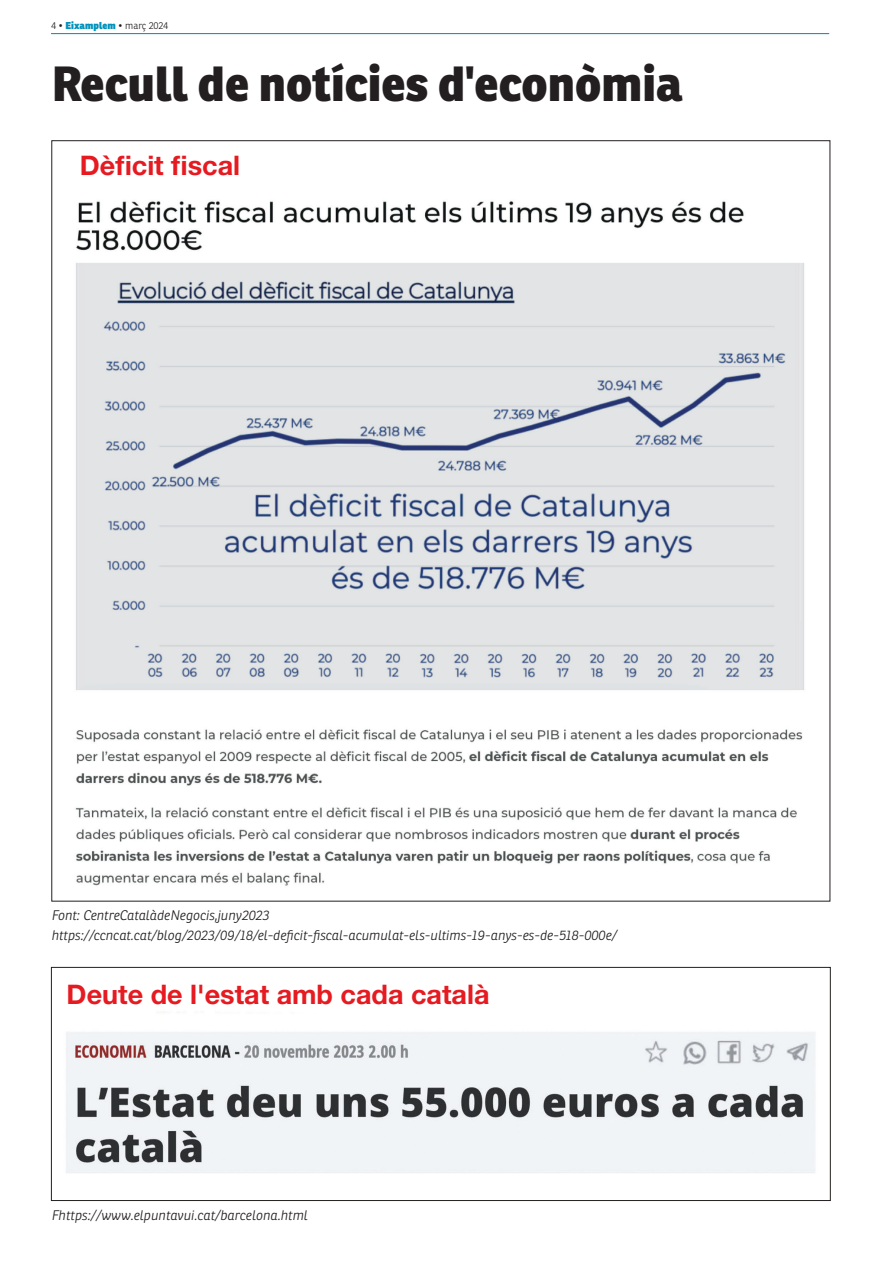
<style>
.page{position:relative;width:893px;height:1263px;background:#fff}
.page>*{position:absolute;margin:0;border:0;box-sizing:border-box;transform-origin:0 0}
.TITULAR_32{font:800 48px "Ronnia";color:#231f20}
.t1{font:700 27px "Helvetica Neue LT Std";color:#e51b21}
.PIE_DE_FOTO{font:italic 300 13.5px "Ronnia";color:#231f20}
.t2{font:300 9.75px "Ronnia";letter-spacing:-.005em;color:#231f20}
.s1{font-weight:800;color:#0092bb}
</style>
<div class="page">
<hr style="left:51px;top:33px;width:778px;height:1px;background:#0092bb">
<img style="left:75px;top:201px;width:730px;height:685px">
<img style="left:66px;top:1012px;width:749px;height:161px">
<div style="left:51px;top:967px;width:780px;height:234px;border:1px solid #231f20"></div>
<p class="t2" style="left:51px;top:19px;width:119px">4 • <span class="s1">Eixamplem</span> • març 2024</p>
<p class="TITULAR_32" style="left:52px;top:53px;width:633px">Recull de notícies d'econòmia</p>
<p class="t1" style="left:80px;top:149px;width:162px">Dèficit fiscal</p>
<p class="PIE_DE_FOTO" style="left:51px;top:907px;width:219px">Font: CentreCatalàdeNegocis,juny2023</p>
<p class="PIE_DE_FOTO" style="left:51px;top:927px;width:567px">https://ccncat.cat/blog/2023/09/18/el-deficit-fiscal-acumulat-els-ultims-19-anys-es-de-518-000e/</p>
<p class="t1" style="left:67px;top:977px;width:424px">Deute de l'estat amb cada català</p>
<p class="PIE_DE_FOTO" style="left:51px;top:1207px;width:258px">Fhttps://www.elpuntavui.cat/barcelona.html</p>
</div>
